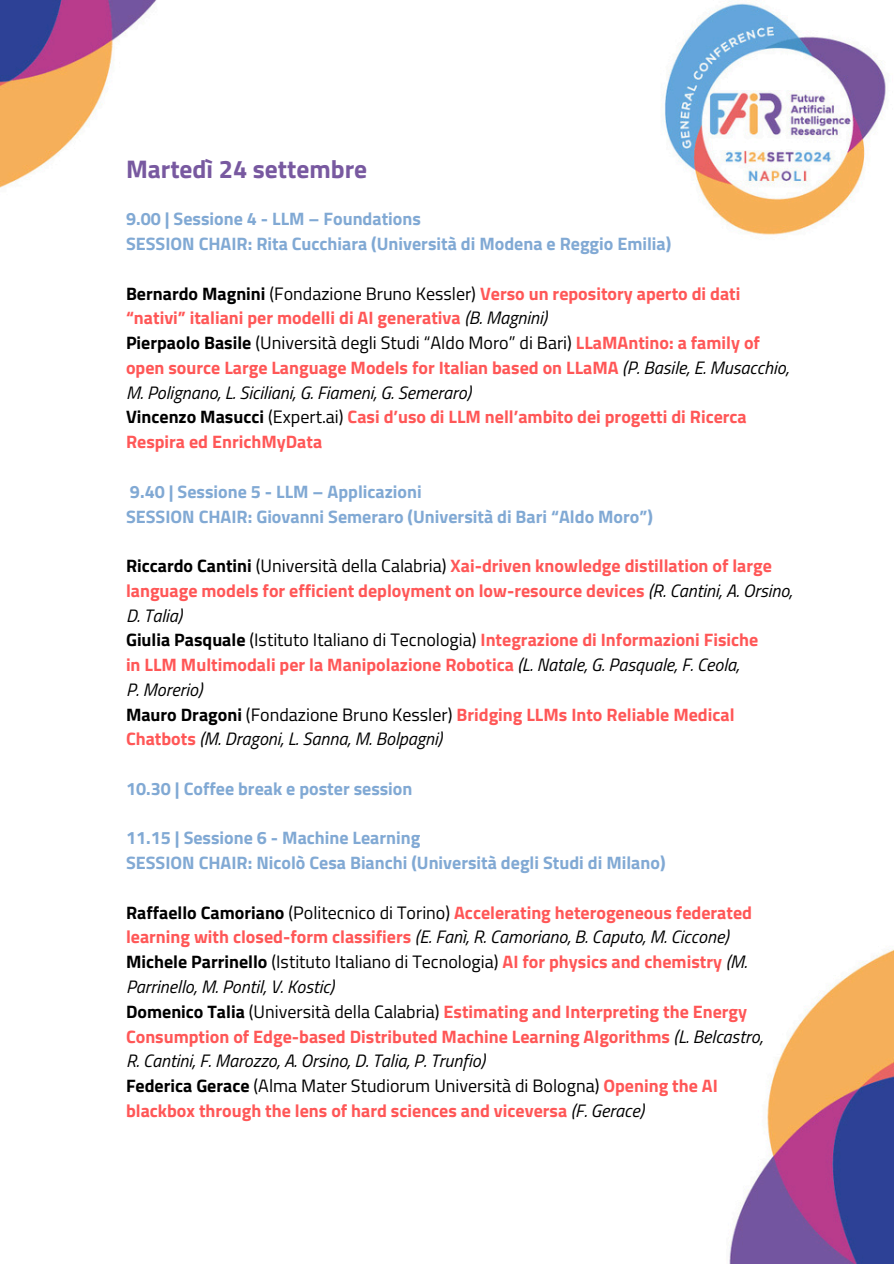
<style>
.page{position:relative;width:894px;height:1264px;background:#fff}
.page>*{position:absolute;margin:0;border:0;box-sizing:border-box;transform-origin:0 0}
.t1{font:700 25.5px "Titillium Web";color:#7859a0}
.t2{font:700 18px/24.8px "Titillium Web";color:#ff5757}
.t3{font:700 18px/24.8px "Titillium Web";color:#81a9d4}
.t4{font:italic 18px/24.8px "Titillium Web";color:#000}
.t5{font:18px "Titillium Web";color:#000}
.s1{color:#000}
.s2{font-weight:400;color:#000}
.s3{font-weight:400;font-style:italic;color:#000}
.s4{font-weight:700;font-style:normal}
.s5{font-style:normal}
.s6{font-weight:700;font-style:normal;color:#ff5757}
.s7{font-weight:700}
.s8{font-weight:700;color:#ff5757}
</style>
<div class="page">
<img style="left:0;top:0;width:893px;height:1263px">
<h1 class="t1" style="left:126px;top:149px;width:242px">Martedì 24 settembre</h1>
<h2 class="t3" style="left:126px;top:206px;width:546px">9.00 | Sessione 4 - LLM – Foundations<br>SESSION CHAIR: Rita Cucchiara (Università di Modena e Reggio Emilia)</h2>
<p class="t2" style="left:126px;top:280px;width:615px"><span class="s1">Bernardo Magnini</span> <span class="s2">(Fondazione Bruno Kessler)</span> Verso un repository aperto di dati “nativi” italiani per modelli di AI generativa <span class="s3">(B. Magnini)</span></p>
<p class="t2" style="left:126px;top:330px;width:664px"><span class="s1">Pierpaolo Basile</span> <span class="s2">(Università degli Studi “Aldo Moro” di Bari)</span> LLaMAntino: a family of open source Large Language Models for Italian based on LLaMA <span class="s3">(P. Basile, E. Musacchio,<br>M. Polignano, L. Siciliani, G. Fiameni, G. Semeraro)</span></p>
<p class="t2" style="left:126px;top:404px;width:622px"><span class="s1">Vincenzo Masucci</span> <span class="s2">(Expert.ai)</span> Casi d’uso di LLM nell’ambito dei progetti di Ricerca<br>Respira ed EnrichMyData</p>
<h2 class="t3" style="left:126px;top:478px;width:528px">9.40 | Sessione 5 - LLM – Applicazioni<br>SESSION CHAIR: Giovanni Semeraro (Università di Bari “Aldo Moro”)</h2>
<p class="t2" style="left:126px;top:553px;width:668px"><span class="s1">Riccardo Cantini</span> <span class="s2">(Università della Calabria)</span> Xai-driven knowledge distillation of large language models for efficient deployment on low-resource devices <span class="s3">(R. Cantini, A. Orsino,<br>D. Talia)</span></p>
<p class="t2" style="left:126px;top:627px;width:633px"><span class="s1">Giulia Pasquale</span> <span class="s2">(Istituto Italiano di Tecnologia)</span> Integrazione di Informazioni Fisiche</p>
<p class="t2" style="left:126px;top:652px;width:615px">in LLM Multimodali per la Manipolazione Robotica <span class="s3">(L. Natale, G. Pasquale, F. Ceola,</span></p>
<p class="t4" style="left:126px;top:676px;width:78px">P. Morerio)</p>
<p class="t2" style="left:126px;top:701px;width:610px"><span class="s1">Mauro Dragoni</span> <span class="s2">(Fondazione Bruno Kessler)</span> Bridging LLMs Into Reliable Medical<br>Chatbots <span class="s3">(M. Dragoni, L. Sanna, M. Bolpagni)</span></p>
<h2 class="t3" style="left:126px;top:775px;width:288px">10.30 | Coffee break e poster session</h2>
<h2 class="t3" style="left:126px;top:825px;width:541px">11.15 | Sessione 6 - Machine Learning<br>SESSION CHAIR: Nicolò Cesa Bianchi (Università degli Studi di Milano)</h2>
<p class="t2" style="left:126px;top:899px;width:627px"><span class="s1">Raffaello Camoriano</span> <span class="s2">(Politecnico di Torino)</span> Accelerating heterogeneous federated learning with closed-form classifiers <span class="s3">(E. Fanì, R. Camoriano, B. Caputo, M. Ciccone)</span></p>
<p class="t4" style="left:126px;top:949px;width:622px"><span class="s4">Michele Parrinello</span> <span class="s5">(Istituto Italiano di Tecnologia)</span> <span class="s6">AI for physics and chemistry</span> (M.<br>Parrinello, M. Pontil, V. Kostic)</p>
<p class="t2" style="left:126px;top:998px;width:638px"><span class="s1">Domenico Talia</span> <span class="s2">(Università della Calabria)</span> Estimating and Interpreting the Energy<br>Consumption of Edge-based Distributed Machine Learning Algorithms <span class="s3">(L. Belcastro,</span></p>
<p class="t4" style="left:126px;top:1048px;width:360px">R. Cantini, F. Marozzo, A. Orsino, D. Talia, P. Trunfio)</p>
<p class="t5" style="left:126px;top:1071px;width:593px"><span class="s7">Federica Gerace</span> (Alma Mater Studiorum Università di Bologna) <span class="s8">Opening the AI</span></p>
<p class="t2" style="left:126px;top:1097px;width:519px">blackbox through the lens of hard sciences and viceversa <span class="s3">(F. Gerace)</span></p>
</div>
